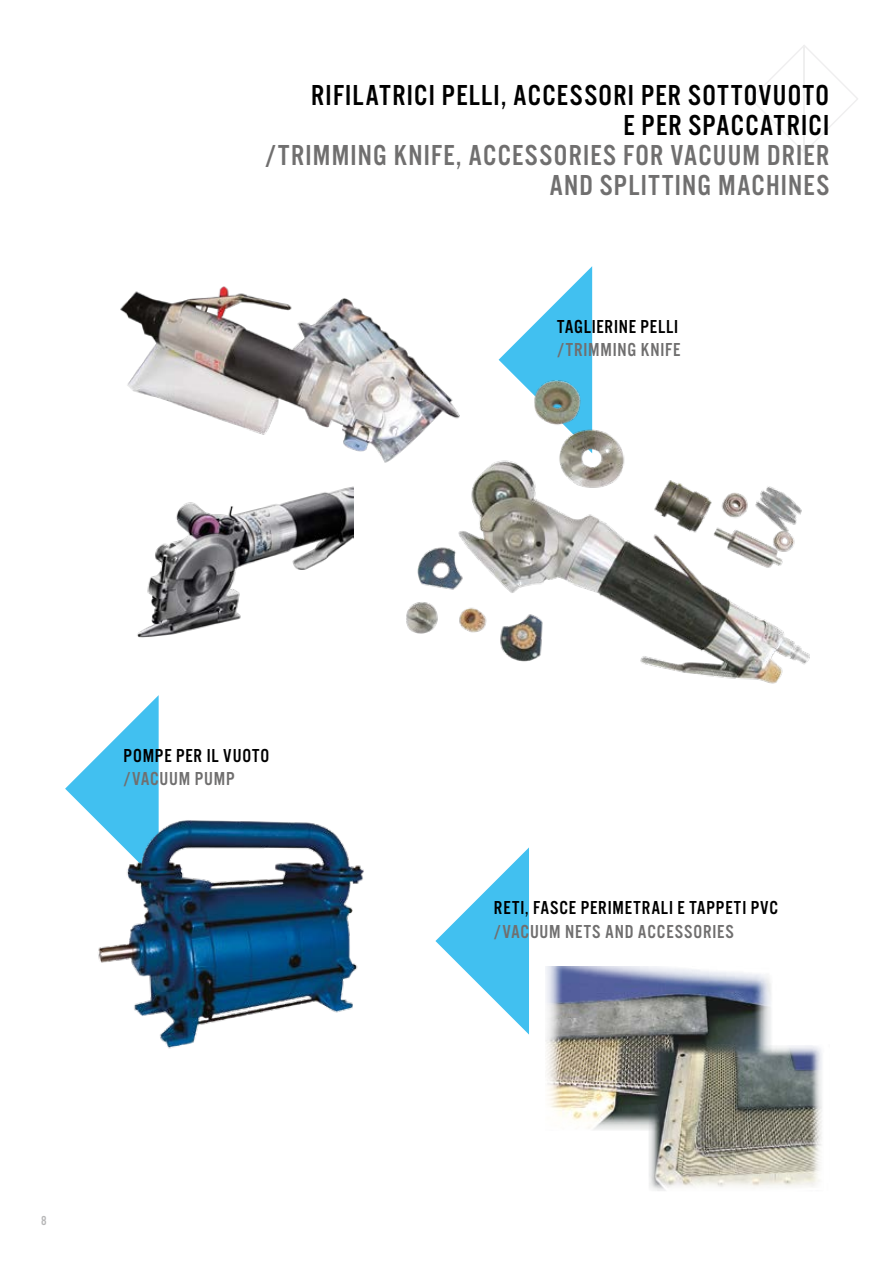
<style>
.page{position:relative;width:893px;height:1263px;background:#fff}
.page>*{position:absolute;margin:0;border:0;box-sizing:border-box;transform-origin:0 0}
.t1{font:30px/30px "Alternate Got No 3 D";letter-spacing:.04em;color:#706f6f;text-align:right}
.t2{font:30px/30px "Alternate Got No 3 D";letter-spacing:.04em;color:#000;text-align:right}
.t3{font:19.5px "Alternate Got No 3 D";letter-spacing:.04em;color:#000}
.t4{font:19.5px "Alternate Got No 3 D";letter-spacing:.04em;color:#706f6f}
.t5{font:13.5px "Alternate Got No 3 D";color:#b7b7b8}
</style>
<div class="page">
<svg style="left:499px;top:266px;width:93px;height:94px"></svg>
<svg style="left:65px;top:695px;width:94px;height:118px"></svg>
<svg style="left:435px;top:847px;width:94px;height:187px"></svg>
<svg style="left:750px;top:45px;width:108px;height:108px"></svg>
<img style="left:120px;top:286px;width:295px;height:177px">
<img style="left:137px;top:486px;width:217px;height:152px">
<img style="left:392px;top:360px;width:418px;height:324px">
<img style="left:545px;top:967px;width:277px;height:224px">
<img style="left:89px;top:794px;width:275px;height:255px">
<h1 class="t2" style="left:311px;top:81px;width:520px">RIFILATRICI PELLI, ACCESSORI PER SOTTOVUOTO<br>E PER SPACCATRICI</h1>
<h1 class="t1" style="left:265px;top:141px;width:566px">/TRIMMING KNIFE, ACCESSORIES FOR VACUUM DRIER<br>AND SPLITTING MACHINES</h1>
<p class="t3" style="left:557px;top:316px;width:122px">TAGLIERINE PELLI</p>
<p class="t4" style="left:557px;top:340px;width:125px">/TRIMMING KNIFE</p>
<p class="t3" style="left:124px;top:745px;width:147px">POMPE PER IL VUOTO</p>
<p class="t4" style="left:124px;top:768px;width:113px">/VACUUM PUMP</p>
<p class="t5" style="left:41px;top:1213px;width:7px">8</p>
<p class="t3" style="left:494px;top:897px;width:286px">RETI, FASCE PERIMETRALI E TAPPETI PVC</p>
<p class="t4" style="left:494px;top:921px;width:241px">/VACUUM NETS AND ACCESSORIES</p>
</div>
